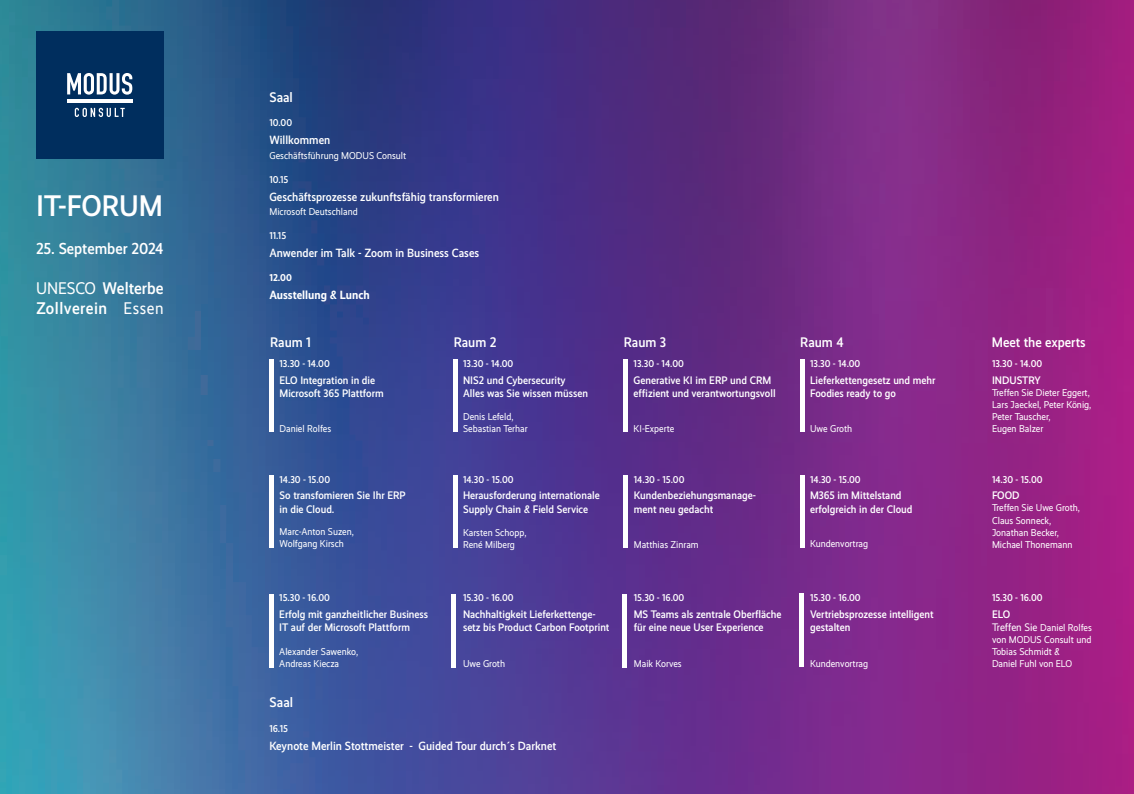
<style>
.page{position:relative;width:1134px;height:794px;background:#fff}
.page>*{position:absolute;margin:0;border:0;box-sizing:border-box;transform-origin:0 0}
.t1{font:500 30px "Realist Narrow";color:#fff}
.t2{font:500 17px "Realist Narrow";letter-spacing:.03em;color:#fff}
.t3{font:500 17px "Realist Narrow";letter-spacing:.01em;color:#fff}
.t4{font:500 16px "Realist Narrow";letter-spacing:-.005em;color:#fff}
.t5{font:500 14px "Realist Narrow";color:#fff}
.t6{font:500 12px "Realist Narrow";color:#fff}
.t7{font:700 12px "Realist Narrow";color:#fff}
.t8{font:500 11px/13.2px "Realist Narrow";color:#fff}
.t9{font:10px/12px "Realist Narrow";color:#fff}
.t10{font:500 10px "Realist Narrow";color:#fff}
.t11{font:700 10px "Realist Narrow";color:#fff}
.s1{font-weight:400}
.s2{font-size:11px}
</style>
<div class="page">
<img style="left:0;top:0;width:1134px;height:794px">
<div style="left:36px;top:31px;width:128px;height:128px;background:#002e5e"></div>
<svg style="left:67px;top:73px;width:65px;height:22px"></svg>
<hr style="left:67px;top:99px;width:65px;height:4px;background:#fff">
<svg style="left:75px;top:108px;width:50px;height:9px"></svg>
<hr style="left:453px;top:359px;width:4px;height:73px;background:#fff">
<hr style="left:624px;top:359px;width:4px;height:73px;background:#fff">
<hr style="left:800px;top:359px;width:4px;height:72px;background:#fff">
<hr style="left:453px;top:475px;width:4px;height:72px;background:#fff">
<hr style="left:624px;top:475px;width:4px;height:72px;background:#fff">
<hr style="left:800px;top:475px;width:4px;height:72px;background:#fff">
<div style="left:269px;top:475px;width:5px;height:72px;background:#fff"></div>
<hr style="left:452px;top:593px;width:4px;height:74px;background:#fff">
<hr style="left:623px;top:593px;width:4px;height:74px;background:#fff">
<hr style="left:800px;top:593px;width:4px;height:74px;background:#fff">
<hr style="left:270px;top:593px;width:4px;height:74px;background:#fff">
<div style="left:269px;top:359px;width:5px;height:73px;background:#fff"></div>
<p class="t1" style="left:36px;top:188px;width:128px">IT-FORUM</p>
<p class="t4" style="left:36px;top:240px;width:129px">25. September 2024</p>
<p class="t3" style="left:36px;top:278px;width:129px"><span class="s1">UNESCO</span> Welterbe</p>
<p class="t2" style="left:36px;top:299px;width:129px">Zollverein <span class="s1">Essen</span></p>
<p class="t5" style="left:269px;top:89px;width:25px">Saal</p>
<p class="t10" style="left:269px;top:117px;width:24px">10.00</p>
<p class="t6" style="left:269px;top:133px;width:62px">Willkommen</p>
<p class="t9" style="left:269px;top:149px;width:138px">Geschäftsführung MODUS Consult</p>
<p class="t10" style="left:269px;top:173px;width:21px">10.15</p>
<p class="t6" style="left:269px;top:190px;width:231px">Geschäftsprozesse zukunftsfähig transformieren</p>
<p class="t9" style="left:269px;top:206px;width:90px">Microsoft Deutschland</p>
<p class="t10" style="left:269px;top:230px;width:18px">11.15</p>
<p class="t6" style="left:269px;top:246px;width:211px">Anwender im Talk - Zoom in Business Cases</p>
<p class="t11" style="left:269px;top:272px;width:24px">12.00</p>
<p class="t7" style="left:269px;top:288px;width:102px">Ausstellung &amp; Lunch</p>
<p class="t5" style="left:270px;top:334px;width:42px">Raum 1</p>
<p class="t5" style="left:454px;top:334px;width:44px">Raum 2</p>
<p class="t5" style="left:624px;top:334px;width:44px">Raum 3</p>
<p class="t5" style="left:800px;top:334px;width:45px">Raum 4</p>
<p class="t5" style="left:992px;top:334px;width:95px">Meet the experts</p>
<p class="t10" style="left:279px;top:358px;width:52px">13.30 - 14.00</p>
<p class="t8" style="left:279px;top:373px;width:106px">ELO Integration in die<br>Microsoft 365 Plattform</p>
<p class="t9" style="left:279px;top:422px;width:53px">Daniel Rolfes</p>
<p class="t10" style="left:279px;top:473px;width:52px">14.30 - 15.00</p>
<p class="t8" style="left:279px;top:489px;width:128px">So transfomieren Sie Ihr ERP</p>
<p class="t8" style="left:279px;top:502px;width:56px">in die Cloud.</p>
<p class="t9" style="left:279px;top:526px;width:76px">Marc-Anton Suzen,<br>Wolfgang Kirsch</p>
<p class="t10" style="left:279px;top:592px;width:52px">15.30 - 16.00</p>
<p class="t8" style="left:279px;top:607px;width:150px">Erfolg mit ganzheitlicher Business<br>IT auf der Microsoft Plattform</p>
<p class="t9" style="left:279px;top:646px;width:80px">Alexander Sawenko,<br>Andreas Kiecza</p>
<p class="t5" style="left:270px;top:693px;width:25px">Saal</p>
<p class="t10" style="left:463px;top:358px;width:52px">13.30 - 14.00</p>
<p class="t8" style="left:463px;top:373px;width:127px">NIS2 und Cybersecurity<br>Alles was Sie wissen müssen</p>
<p class="t9" style="left:463px;top:410px;width:52px">Denis Lefeld,</p>
<p class="t9" style="left:463px;top:422px;width:66px">Sebastian Terhar</p>
<p class="t10" style="left:463px;top:473px;width:52px">14.30 - 15.00</p>
<p class="t8" style="left:463px;top:489px;width:138px">Herausforderung internationale<br>Supply Chain &amp; Field Service</p>
<p class="t9" style="left:463px;top:526px;width:65px">Karsten Schopp,</p>
<p class="t9" style="left:463px;top:538px;width:53px">René Milberg</p>
<p class="t10" style="left:463px;top:592px;width:52px">15.30 - 16.00</p>
<p class="t8" style="left:463px;top:607px;width:148px">Nachhaltigkeit Lieferkettenge&shy;setz bis Product Carbon Footprint</p>
<p class="t9" style="left:463px;top:658px;width:44px">Uwe Groth</p>
<p class="t10" style="left:269px;top:722px;width:20px">16.15</p>
<p class="t6" style="left:269px;top:738px;width:288px">Keynote Merlin Stottmeister - Guided Tour durch´s Darknet</p>
<p class="t10" style="left:634px;top:357px;width:52px">13.30 - 14.00</p>
<p class="t8" style="left:634px;top:373px;width:143px">Generative KI im ERP und CRM effizient und verantwortungsvoll</p>
<p class="t9" style="left:634px;top:422px;width:42px">KI-Experte</p>
<p class="t10" style="left:634px;top:473px;width:52px">14.30 - 15.00</p>
<p class="t8" style="left:634px;top:489px;width:124px">Kundenbeziehungsmanage&shy;ment neu gedacht</p>
<p class="t9" style="left:634px;top:538px;width:66px">Matthias Zinram</p>
<p class="t10" style="left:634px;top:592px;width:52px">15.30 - 16.00</p>
<p class="t8" style="left:634px;top:607px;width:149px">MS Teams als zentrale Oberfläche für eine neue User Experience</p>
<p class="t9" style="left:634px;top:658px;width:50px">Maik Korves</p>
<p class="t10" style="left:810px;top:357px;width:52px">13.30 - 14.00</p>
<p class="t8" style="left:810px;top:373px;width:127px">Lieferkettengesetz und mehr<br>Foodies ready to go</p>
<p class="t9" style="left:810px;top:422px;width:44px">Uwe Groth</p>
<p class="t10" style="left:810px;top:473px;width:52px">14.30 - 15.00</p>
<p class="t8" style="left:810px;top:489px;width:104px">M365 im Mittelstand erfolgreich in der Cloud</p>
<p class="t9" style="left:810px;top:538px;width:59px">Kundenvortrag</p>
<p class="t10" style="left:810px;top:592px;width:52px">15.30 - 16.00</p>
<p class="t8" style="left:810px;top:607px;width:125px">Vertriebsprozesse intelligent gestalten</p>
<p class="t9" style="left:810px;top:658px;width:59px">Kundenvortrag</p>
<p class="t10" style="left:992px;top:357px;width:52px">13.30 - 14.00</p>
<p class="t8" style="left:992px;top:373px;width:50px">INDUSTRY</p>
<p class="t9" style="left:992px;top:386px;width:101px">Treffen Sie Dieter Eggert,<br>Lars Jaeckel, Peter König,<br>Peter Tauscher,<br>Eugen Balzer</p>
<p class="t10" style="left:992px;top:473px;width:52px">14.30 - 15.00</p>
<p class="t8" style="left:992px;top:489px;width:29px">FOOD</p>
<p class="t9" style="left:992px;top:502px;width:90px">Treffen Sie Uwe Groth,<br>Claus Sonneck,<br>Jonathan Becker,</p>
<p class="t9" style="left:992px;top:538px;width:82px">Michael Thonemann</p>
<p class="t10" style="left:992px;top:592px;width:52px">15.30 - 16.00</p>
<p class="t8" style="left:992px;top:607px;width:20px">ELO</p>
<p class="t9" style="left:992px;top:622px;width:101px"><span class="s2">Treffen Sie</span> Daniel Rolfes von MODUS Consult und<br>Tobias Schmidt &amp;<br>Daniel Fuhl von ELO</p>
</div>
